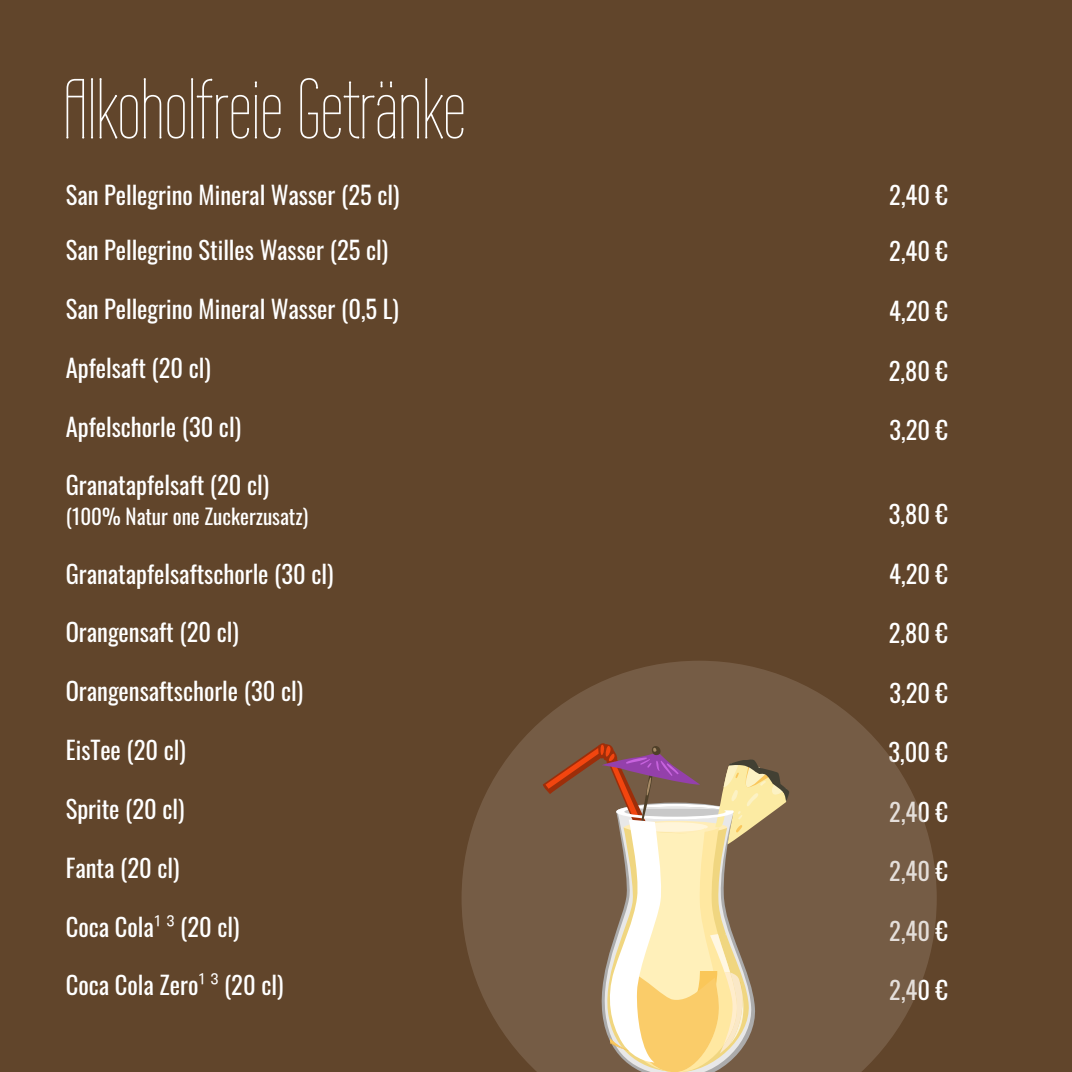
<style>
.page{position:relative;width:1072px;height:1072px;background:#fff}
.page>*{position:absolute;margin:0;border:0;box-sizing:border-box;transform-origin:0 0}
.t1{font:84px "Wire One";color:#fff}
.t2{font:24.5px "Oswald";color:#fff}
.t3{font:21px "Oswald";color:#fff}
.s1{font-weight:300}
</style>
<div class="page">
<div style="left:0;top:0;width:1071px;height:1071px;background:#61452b"></div>
<svg style="left:461px;top:661px;width:475px;height:410px;fill:#755c45"></svg>
<svg style="left:543px;top:741px;width:246px;height:331px;background:#ae9575"></svg>
<p class="t1" style="left:63px;top:63px;width:404px">Alkoholfreie Getränke</p>
<p class="t2" style="left:66px;top:174px;width:335px">San Pellegrino Mineral Wasser (25 cl)</p>
<p class="t2" style="left:66px;top:228px;width:324px">San Pellegrino Stilles Wasser (25 cl)</p>
<p class="t2" style="left:66px;top:287px;width:335px">San Pellegrino Mineral Wasser (0,5 L)</p>
<p class="t2" style="left:66px;top:346px;width:147px">Apfelsaft (20 cl)</p>
<p class="t2" style="left:66px;top:405px;width:177px">Apfelschorle (30 cl)</p>
<p class="t2" style="left:66px;top:463px;width:205px">Granatapfelsaft (20 cl)</p>
<p class="t3" style="left:66px;top:497px;width:244px">(100% Natur one Zuckerzusatz)</p>
<p class="t2" style="left:66px;top:552px;width:269px">Granatapfelsaftschorle (30 cl)</p>
<p class="t2" style="left:66px;top:610px;width:175px">Orangensaft (20 cl)</p>
<p class="t2" style="left:66px;top:669px;width:239px">Orangensaftschorle (30 cl)</p>
<p class="t2" style="left:66px;top:728px;width:122px">EisTee (20 cl)</p>
<p class="t2" style="left:66px;top:787px;width:120px">Sprite (20 cl)</p>
<p class="t2" style="left:66px;top:846px;width:115px">Fanta (20 cl)</p>
<p class="t2" style="left:66px;top:904px;width:175px">Coca Cola<span class="s1">¹ ³</span> (20 cl)</p>
<p class="t2" style="left:66px;top:963px;width:219px">Coca Cola Zero<span class="s1">¹ ³</span> (20 cl)</p>
<p class="t2" style="left:889px;top:174px;width:60px">2,40 €</p>
<p class="t2" style="left:889px;top:230px;width:60px">2,40 €</p>
<p class="t2" style="left:889px;top:289px;width:60px">4,20 €</p>
<p class="t2" style="left:889px;top:349px;width:60px">2,80 €</p>
<p class="t2" style="left:889px;top:408px;width:60px">3,20 €</p>
<p class="t2" style="left:889px;top:492px;width:60px">3,80 €</p>
<p class="t2" style="left:889px;top:552px;width:60px">4,20 €</p>
<p class="t2" style="left:889px;top:611px;width:60px">2,80 €</p>
<p class="t2" style="left:889px;top:671px;width:60px">3,20 €</p>
<p class="t2" style="left:888px;top:730px;width:61px">3,00 €</p>
<p class="t2" style="left:889px;top:790px;width:60px">2,40 €</p>
<p class="t2" style="left:889px;top:849px;width:60px">2,40 €</p>
<p class="t2" style="left:889px;top:909px;width:60px">2,40 €</p>
<p class="t2" style="left:889px;top:968px;width:60px">2,40 €</p>
</div>
